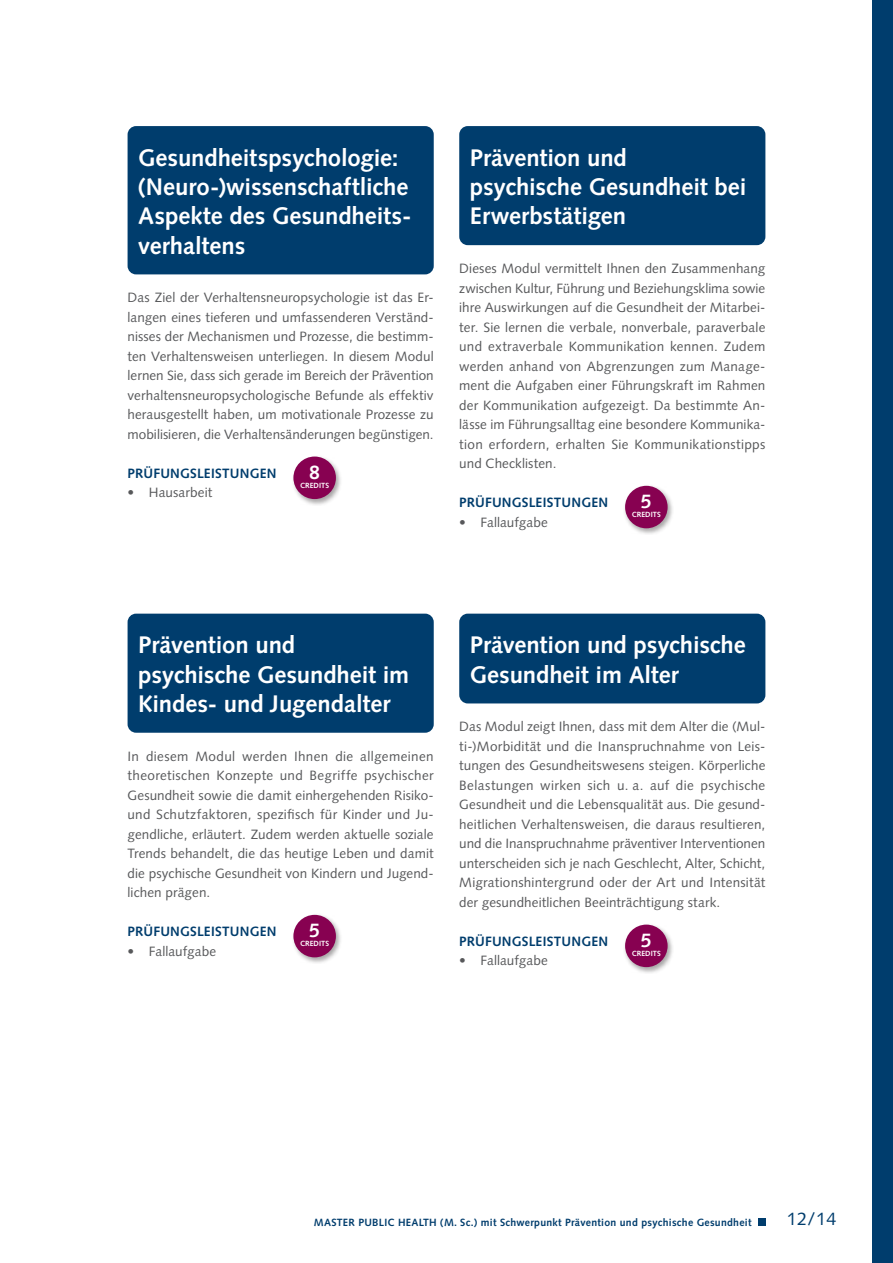
<style>
.page{position:relative;width:893px;height:1263px;background:#fff}
.page>*{position:absolute;margin:0;border:0;box-sizing:border-box;transform-origin:0 0}
.SP2023_Cur_Head_Kasten{font:700 24px/29.2px "Syntax LT Std";letter-spacing:-.005em;color:#fff}
.SP2021_CPKreise_Zahl{font:700 19.5px "Syntax LT Std";color:#fff}
.t1{font:18px "Syntax LT Std";color:#003d6d}
.SP2021_Cur_Text_9pt{font:13.5px/19.5px "Syntax LT Std";letter-spacing:.01em;color:#57585a;text-align:justify}
.SP2021_Cur_CP{font:700 13.5px "Syntax LT Std";letter-spacing:.015em;color:#003d6d}
.t2{font:700 10.5px "Syntax LT Std";letter-spacing:.025em;color:#003d6d}
.SP2021_CP_Kreise{font:700 7.5px "Syntax LT Std";letter-spacing:.01em;color:#fff}
</style>
<div class="page">
<div style="left:128px;top:126px;width:306px;height:148px;background:#003d6d;border-radius:9px"></div>
<div style="left:128px;top:614px;width:306px;height:119px;background:#003d6d;border-radius:9px"></div>
<div style="left:291px;top:454px;width:52px;height:52px;background:#231f20;opacity:.4"></div>
<div style="left:293px;top:456px;width:43px;height:43px;background:#870151;border-radius:50%"></div>
<div style="left:291px;top:912px;width:52px;height:52px;background:#231f20;opacity:.4"></div>
<div style="left:293px;top:915px;width:43px;height:42px;background:#870151;border-radius:50%"></div>
<div style="left:459px;top:126px;width:306px;height:119px;background:#003d6d;border-radius:9px"></div>
<div style="left:459px;top:614px;width:306px;height:89px;background:#003d6d;border-radius:9px"></div>
<div style="left:622px;top:483px;width:52px;height:52px;background:#231f20;opacity:.4"></div>
<div style="left:625px;top:486px;width:43px;height:42px;background:#870151;border-radius:50%"></div>
<div style="left:622px;top:922px;width:52px;height:52px;background:#231f20;opacity:.4"></div>
<div style="left:625px;top:924px;width:43px;height:43px;background:#870151;border-radius:50%"></div>
<div style="left:758px;top:1218px;width:7px;height:7px;background:#003d6d"></div>
<div style="left:872px;top:0;width:21px;height:1263px;background:#003d6d"></div>
<p class="SP2023_Cur_Head_Kasten" style="left:138px;top:143px;width:272px">Gesundheitspsychologie: (Neuro-)wissenschaftliche<br>Aspekte des Gesundheits&shy;verhaltens</p>
<p class="SP2021_Cur_Text_9pt" style="left:128px;top:288px;width:308px">Das Ziel der Verhaltensneuropsychologie ist das Er&shy;langen eines tieferen und umfassenderen Verständ&shy;nisses der Mechanismen und Prozesse, die bestimm&shy;ten Verhaltensweisen unterliegen. In diesem Modul lernen Sie, dass sich gerade im Bereich der Prävention verhaltensneuropsychologische Befunde als effektiv herausgestellt haben, um motivationale Prozesse zu mobilisieren, die Verhaltensänderungen begünstigen.</p>
<p class="SP2021_Cur_CP" style="left:128px;top:465px;width:151px">PRÜFUNGSLEISTUNGEN</p>
<p class="SP2021_CPKreise_Zahl" style="left:309px;top:461px;width:12px">8</p>
<p class="SP2021_CP_Kreise" style="left:300px;top:481px;width:31px">CREDITS</p>
<p class="SP2021_Cur_Text_9pt" style="left:128px;top:483px;width:86px">• Hausarbeit</p>
<p class="SP2023_Cur_Head_Kasten" style="left:470px;top:143px;width:278px">Prävention und<br>psychische Gesundheit bei<br>Erwerbstätigen</p>
<p class="SP2021_Cur_Text_9pt" style="left:459px;top:259px;width:308px;text-align:left">Dieses Modul vermittelt Ihnen den Zusammenhang zwischen Kultur, Führung und Beziehungsklima sowie ihre Auswirkungen auf die Gesundheit der Mitarbei&shy;ter. Sie lernen die verbale, nonverbale, paraverbale und extraverbale Kommunikation kennen. Zudem werden anhand von Abgrenzungen zum Manage&shy;ment die Aufgaben einer Führungskraft im Rahmen der Kommunikation aufgezeigt. Da bestimmte An&shy;lässe im Führungsalltag eine besondere Kommunika&shy;tion erfordern, erhalten Sie Kommunikationstipps und Checklisten.</p>
<p class="SP2021_Cur_CP" style="left:459px;top:495px;width:151px">PRÜFUNGSLEISTUNGEN</p>
<p class="SP2021_CPKreise_Zahl" style="left:641px;top:490px;width:12px">5</p>
<p class="SP2021_CP_Kreise" style="left:632px;top:510px;width:31px">CREDITS</p>
<p class="SP2021_Cur_Text_9pt" style="left:459px;top:512px;width:90px">• Fallaufgabe</p>
<p class="SP2023_Cur_Head_Kasten" style="left:138px;top:631px;width:272px">Prävention und psychische Gesundheit im<br>Kindes- und Jugendalter</p>
<p class="SP2021_Cur_Text_9pt" style="left:128px;top:746px;width:308px">In diesem Modul werden Ihnen die allgemeinen theoretischen Konzepte und Begriffe psychischer Gesundheit sowie die damit einhergehenden Risiko&shy;und Schutzfaktoren, spezifisch für Kinder und Ju&shy;gendliche, erläutert. Zudem werden aktuelle soziale Trends behandelt, die das heutige Leben und damit die psychische Gesundheit von Kindern und Jugend&shy;lichen prägen.</p>
<p class="SP2021_Cur_CP" style="left:128px;top:924px;width:151px">PRÜFUNGSLEISTUNGEN</p>
<p class="SP2021_CPKreise_Zahl" style="left:309px;top:919px;width:12px">5</p>
<p class="SP2021_CP_Kreise" style="left:300px;top:939px;width:31px">CREDITS</p>
<p class="SP2021_Cur_Text_9pt" style="left:128px;top:941px;width:90px">• Fallaufgabe</p>
<p class="SP2023_Cur_Head_Kasten" style="left:470px;top:631px;width:277px">Prävention und psychische<br>Gesundheit im Alter</p>
<p class="SP2021_Cur_Text_9pt" style="left:459px;top:717px;width:308px">Das Modul zeigt Ihnen, dass mit dem Alter die (Mul&shy;ti-)Morbidität und die Inanspruchnahme von Leis&shy;tungen des Gesundheitswesens steigen. Körperliche Belastungen wirken sich u. a. auf die psychische Gesundheit und die Lebensqualität aus. Die gesund&shy;heitlichen Verhaltensweisen, die daraus resultieren, und die Inanspruchnahme präventiver Interventionen unterscheiden sich je nach Geschlecht, Alter, Schicht, Migrationshintergrund oder der Art und Intensität der gesundheitlichen Beeinträchtigung stark.</p>
<p class="SP2021_Cur_CP" style="left:459px;top:933px;width:151px">PRÜFUNGSLEISTUNGEN</p>
<p class="SP2021_CPKreise_Zahl" style="left:641px;top:929px;width:12px">5</p>
<p class="SP2021_CP_Kreise" style="left:632px;top:949px;width:31px">CREDITS</p>
<p class="SP2021_Cur_Text_9pt" style="left:459px;top:951px;width:90px">• Fallaufgabe</p>
<p class="t2" style="left:314px;top:1216px;width:439px">MASTER PUBLIC HEALTH (M. Sc.) mit Schwerpunkt Prävention und psychische Gesundheit</p>
<h3 class="t1" style="left:787px;top:1208px;width:51px">12/14</h3>
</div>
